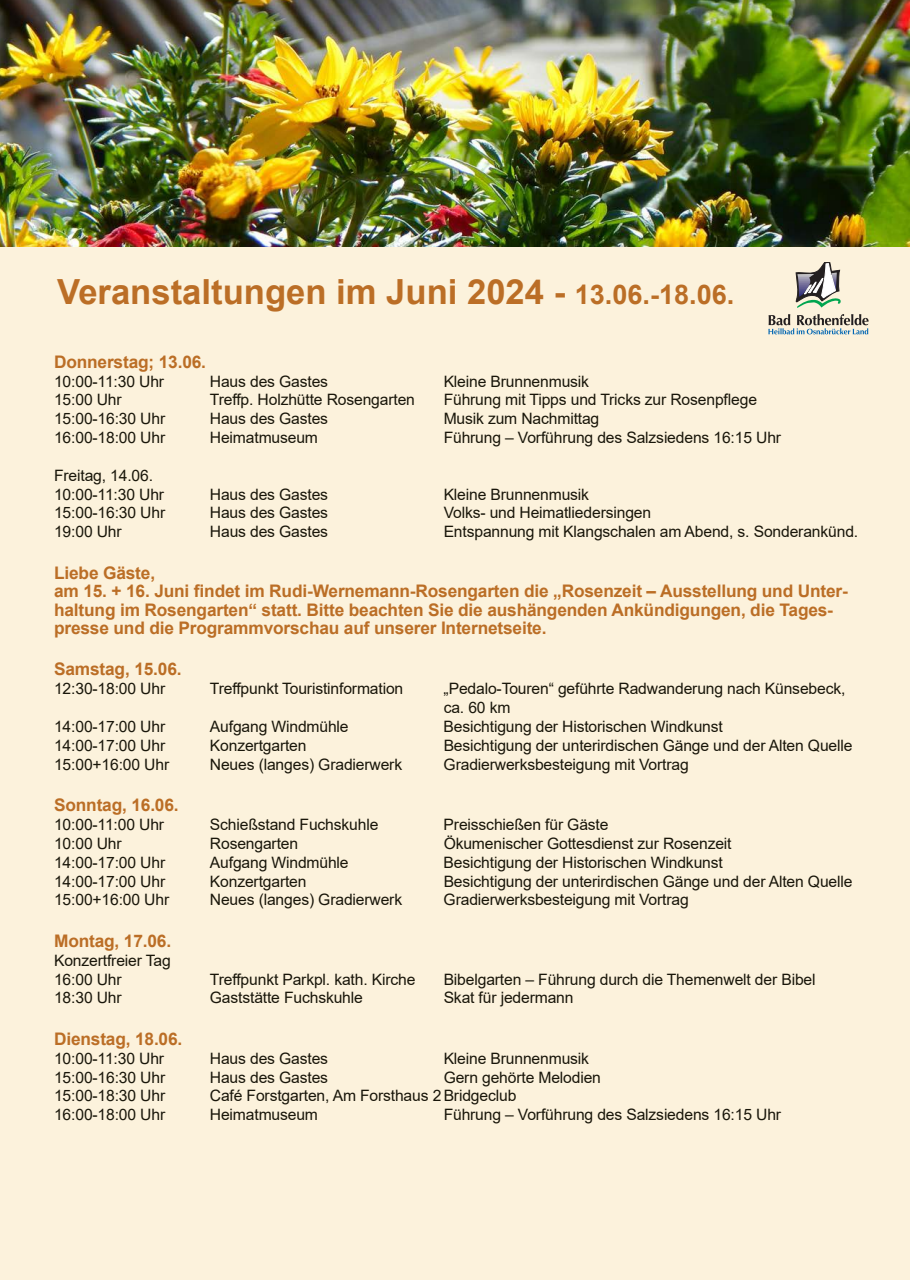
<style>
.page{position:relative;width:910px;height:1280px;background:#fff}
.page>*{position:absolute;margin:0;border:0;box-sizing:border-box;transform-origin:0 0}
.t1{font:700 34.65px "Arial";color:#bb6e26}
.t2{font:700 17.25px/18.5px "Arial";letter-spacing:-.01em;color:#bb6e26}
.t3{font:15.75px/18.9px "Arial";letter-spacing:-.01em;color:#19160a}
.s1{font-size:27px}
</style>
<div class="page">
<div style="left:0;top:245px;width:910px;height:1035px;background:#fcf2dc"></div>
<img style="left:0;top:0;width:910px;height:247px">
<svg style="left:796px;top:262px;width:45px;height:46px"></svg>
<svg style="left:768px;top:314px;width:101px;height:20px"></svg>
<h1 class="t1" style="left:57px;top:267px;width:679px">Veranstaltungen im Juni 2024 - <span class="s1">13.06.-18.06.</span></h1>
<p class="t2" style="left:54px;top:353px;width:153px">Donnerstag; 13.06.</p>
<p class="t3" style="left:54px;top:371px;width:112px">10:00-11:30 Uhr</p>
<p class="t3" style="left:210px;top:371px;width:120px">Haus des Gastes</p>
<p class="t3" style="left:444px;top:371px;width:147px">Kleine Brunnenmusik</p>
<p class="t3" style="left:54px;top:390px;width:69px">15:00 Uhr</p>
<p class="t3" style="left:210px;top:390px;width:207px">Treffp. Holzhütte Rosengarten</p>
<p class="t3" style="left:444px;top:390px;width:315px">Führung mit Tipps und Tricks zur Rosenpflege</p>
<p class="t3" style="left:54px;top:409px;width:113px">15:00-16:30 Uhr</p>
<p class="t3" style="left:210px;top:409px;width:120px">Haus des Gastes</p>
<p class="t3" style="left:444px;top:409px;width:157px">Musik zum Nachmittag</p>
<p class="t3" style="left:54px;top:428px;width:113px">16:00-18:00 Uhr</p>
<p class="t3" style="left:210px;top:428px;width:110px">Heimatmuseum</p>
<p class="t3" style="left:444px;top:428px;width:339px">Führung – Vorführung des Salzsiedens 16:15 Uhr</p>
<p class="t3" style="left:54px;top:466px;width:112px">Freitag, 14.06.<br>10:00-11:30 Uhr</p>
<p class="t3" style="left:210px;top:484px;width:120px">Haus des Gastes</p>
<p class="t3" style="left:444px;top:484px;width:147px">Kleine Brunnenmusik</p>
<p class="t3" style="left:54px;top:503px;width:113px">15:00-16:30 Uhr</p>
<p class="t3" style="left:210px;top:503px;width:120px">Haus des Gastes</p>
<p class="t3" style="left:444px;top:503px;width:209px">Volks- und Heimatliedersingen</p>
<p class="t3" style="left:54px;top:522px;width:69px">19:00 Uhr</p>
<p class="t3" style="left:210px;top:522px;width:120px">Haus des Gastes</p>
<p class="t3" style="left:444px;top:522px;width:416px">Entspannung mit Klangschalen am Abend, s. Sonderankünd.</p>
<p class="t2" style="left:54px;top:564px;width:795px">Liebe Gäste,<br>am 15. + 16. Juni findet im Rudi-Wernemann-Rosengarten die „Rosenzeit – Ausstellung und Unter&shy;haltung im Rosengarten“ statt. Bitte beachten Sie die aushängenden Ankündigungen, die Tages&shy;presse und die Programmvorschau auf unserer Internetseite.</p>
<p class="t2" style="left:54px;top:660px;width:129px">Samstag, 15.06.</p>
<p class="t3" style="left:54px;top:679px;width:113px">12:30-18:00 Uhr</p>
<p class="t3" style="left:210px;top:679px;width:195px">Treffpunkt Touristinformation</p>
<p class="t3" style="left:444px;top:679px;width:403px">„Pedalo-Touren“ geführte Radwanderung nach Künsebeck, ca. 60 km</p>
<p class="t3" style="left:54px;top:717px;width:113px">14:00-17:00 Uhr</p>
<p class="t3" style="left:210px;top:717px;width:140px">Aufgang Windmühle</p>
<p class="t3" style="left:444px;top:717px;width:281px">Besichtigung der Historischen Windkunst</p>
<p class="t3" style="left:54px;top:736px;width:113px">14:00-17:00 Uhr</p>
<p class="t3" style="left:210px;top:736px;width:98px">Konzertgarten</p>
<p class="t3" style="left:444px;top:736px;width:410px">Besichtigung der unterirdischen Gänge und der Alten Quelle</p>
<p class="t3" style="left:54px;top:754px;width:117px">15:00+16:00 Uhr</p>
<p class="t3" style="left:210px;top:754px;width:194px">Neues (langes) Gradierwerk</p>
<p class="t3" style="left:444px;top:754px;width:247px">Gradierwerksbesteigung mit Vortrag</p>
<p class="t2" style="left:54px;top:796px;width:126px">Sonntag, 16.06.</p>
<p class="t3" style="left:54px;top:815px;width:112px">10:00-11:00 Uhr</p>
<p class="t3" style="left:210px;top:815px;width:170px">Schießstand Fuchskuhle</p>
<p class="t3" style="left:444px;top:815px;width:166px">Preisschießen für Gäste</p>
<p class="t3" style="left:54px;top:834px;width:69px">10:00 Uhr</p>
<p class="t3" style="left:210px;top:834px;width:90px">Rosengarten</p>
<p class="t3" style="left:444px;top:834px;width:289px">Ökumenischer Gottesdienst zur Rosenzeit</p>
<p class="t3" style="left:54px;top:853px;width:113px">14:00-17:00 Uhr</p>
<p class="t3" style="left:210px;top:853px;width:140px">Aufgang Windmühle</p>
<p class="t3" style="left:444px;top:853px;width:281px">Besichtigung der Historischen Windkunst</p>
<p class="t3" style="left:54px;top:871px;width:113px">14:00-17:00 Uhr</p>
<p class="t3" style="left:210px;top:871px;width:98px">Konzertgarten</p>
<p class="t3" style="left:444px;top:871px;width:410px">Besichtigung der unterirdischen Gänge und der Alten Quelle</p>
<p class="t3" style="left:54px;top:890px;width:117px">15:00+16:00 Uhr</p>
<p class="t3" style="left:210px;top:890px;width:194px">Neues (langes) Gradierwerk</p>
<p class="t3" style="left:444px;top:890px;width:247px">Gradierwerksbesteigung mit Vortrag</p>
<p class="t2" style="left:54px;top:932px;width:119px">Montag, 17.06.</p>
<p class="t3" style="left:54px;top:951px;width:118px">Konzertfreier Tag<br>16:00 Uhr</p>
<p class="t3" style="left:210px;top:969px;width:207px">Treffpunkt Parkpl. kath. Kirche</p>
<p class="t3" style="left:444px;top:969px;width:373px">Bibelgarten – Führung durch die Themenwelt der Bibel</p>
<p class="t3" style="left:54px;top:988px;width:69px">18:30 Uhr</p>
<p class="t3" style="left:210px;top:988px;width:154px">Gaststätte Fuchskuhle</p>
<p class="t3" style="left:444px;top:988px;width:131px">Skat für jedermann</p>
<p class="t2" style="left:54px;top:1030px;width:130px">Dienstag, 18.06.</p>
<p class="t3" style="left:54px;top:1049px;width:112px">10:00-11:30 Uhr</p>
<p class="t3" style="left:210px;top:1049px;width:120px">Haus des Gastes</p>
<p class="t3" style="left:444px;top:1049px;width:147px">Kleine Brunnenmusik</p>
<p class="t3" style="left:54px;top:1067px;width:113px">15:00-16:30 Uhr</p>
<p class="t3" style="left:210px;top:1067px;width:120px">Haus des Gastes</p>
<p class="t3" style="left:444px;top:1067px;width:159px">Gern gehörte Melodien</p>
<p class="t3" style="left:54px;top:1086px;width:113px">15:00-18:30 Uhr</p>
<p class="t3" style="left:210px;top:1086px;width:308px">Café Forstgarten, Am Forsthaus 2 Bridgeclub</p>
<p class="t3" style="left:54px;top:1105px;width:113px">16:00-18:00 Uhr</p>
<p class="t3" style="left:210px;top:1105px;width:110px">Heimatmuseum</p>
<p class="t3" style="left:444px;top:1105px;width:339px">Führung – Vorführung des Salzsiedens 16:15 Uhr</p>
</div>
